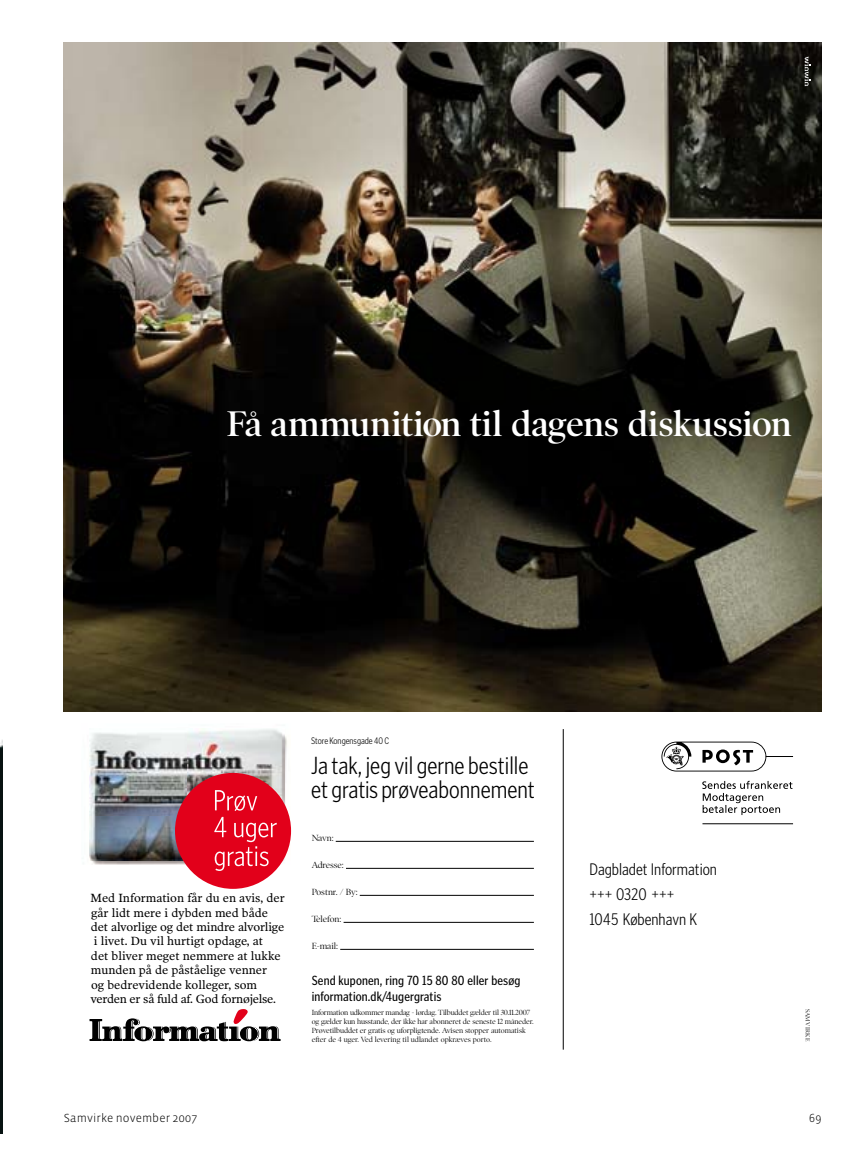
<style>
.page{position:relative;width:864px;height:1161px;background:#fff}
.page>*{position:absolute;margin:0;border:0;box-sizing:border-box;transform-origin:0 0}
.t1{font:600 36px "Poynter OS Display";letter-spacing:-.005em;color:#fff}
.t2{font:300 condensed 25.5px/24px "Poynter Gothic Text";color:#000}
.t3{font:300 condensed 17.25px/25px "Poynter Gothic Text";color:#000}
.t4{font:condensed 13.5px/15.5px "Poynter Gothic Text";letter-spacing:.01em;color:#000}
.t5{font:12px/14.4px "Poynter OS Text Two";color:#000}
.t6{font:300 12px "Vista Sans";letter-spacing:.01em;color:#000}
.t7{font:300 condensed 9.75px "Poynter Gothic Text";color:#000}
.t8{font:9px "Poynter OS Display";letter-spacing:-.005em;color:#000}
.t9{font:7.5px/9px "Poynter OS Display";letter-spacing:-.01em;color:#000}
.t10{font:6px "Poynter OS Display";color:#000}
</style>
<div class="page">
<img style="left:64px;top:43px;width:757px;height:668px">
<svg style="left:804px;top:57px;width:5px;height:29px"></svg>
<svg style="left:702px;top:781px;width:90px;height:34px"></svg>
<hr style="left:702px;top:823px;width:90px;height:1px;background:#000">
<svg style="left:661px;top:741px;width:131px;height:30px"></svg>
<img style="left:89px;top:734px;width:201px;height:130px">
<img style="left:90px;top:729px;width:194px;height:131px">
<hr style="left:335px;top:841px;width:198px;height:1px;background:#000">
<hr style="left:346px;top:868px;width:187px;height:1px;background:#000">
<hr style="left:359px;top:895px;width:174px;height:1px;background:#000">
<hr style="left:343px;top:922px;width:190px;height:1px;background:#000">
<hr style="left:340px;top:949px;width:193px;height:1px;background:#000">
<hr style="left:562px;top:729px;width:1px;height:320px;background:#000">
<svg style="left:89px;top:1009px;width:191px;height:32px"></svg>
<div style="left:175px;top:773px;width:116px;height:116px;background:#e2001a;border-radius:50%"></div>
<svg style="left:215px;top:790px;width:42px;height:21px"></svg>
<svg style="left:214px;top:817px;width:62px;height:54px"></svg>
<img style="left:0;top:740px;width:2px;height:394px">
<h1 class="t1" style="left:227px;top:404px;width:566px">Få ammunition til dagens diskussion</h1>
<p class="t5" style="left:90px;top:890px;width:196px">Med Information får du en avis, der går lidt mere i dybden med både det alvorlige og det mindre alvorlige i livet. Du vil hurtigt opdage, at<br>det bliver meget nemmere at lukke munden på de påståelige venner<br>og bedrevidende kolleger, som verden er så fuld af. God fornøjelse.</p>
<h3 class="t7" style="left:311px;top:736px;width:79px">Store Kongensgade 40 C</h3>
<h2 class="t2" style="left:311px;top:753px;width:225px">Ja tak, jeg vil gerne bestille et gratis prøveabonnement</h2>
<p class="t8" style="left:311px;top:833px;width:23px">Navn:</p>
<p class="t8" style="left:311px;top:860px;width:34px">Adresse:</p>
<p class="t8" style="left:311px;top:887px;width:47px">Postnr. / By:</p>
<p class="t8" style="left:311px;top:914px;width:31px">Telefon:</p>
<p class="t8" style="left:311px;top:941px;width:28px">E-mail:</p>
<h3 class="t4" style="left:311px;top:973px;width:210px">Send kuponen, ring 70 15 80 80 eller besøg information.dk/4ugergratis</h3>
<p class="t9" style="left:311px;top:1007px;width:223px">Information udkommer mandag - lørdag. Tilbuddet gælder til 30.11.2007 og gælder kun husstande, der ikke har abonneret de seneste 12 måneder.<br>Prøvetilbuddet er gratis og uforpligtende. Avisen stopper automatisk efter de 4 uger. Ved levering til udlandet opkræves porto.</p>
<h3 class="t3" style="left:589px;top:856px;width:129px">Dagbladet Information +++ 0320 +++<br>1045 København K</h3>
<p class="t10" style="left:810px;top:1008px;width:34px;rotate:90deg">SAMVIRKE</p>
<h3 class="t6" style="left:64px;top:1111px;width:135px">Samvirke november 2007</h3>
<h3 class="t6" style="left:808px;top:1111px;width:14px">69</h3>
</div>
